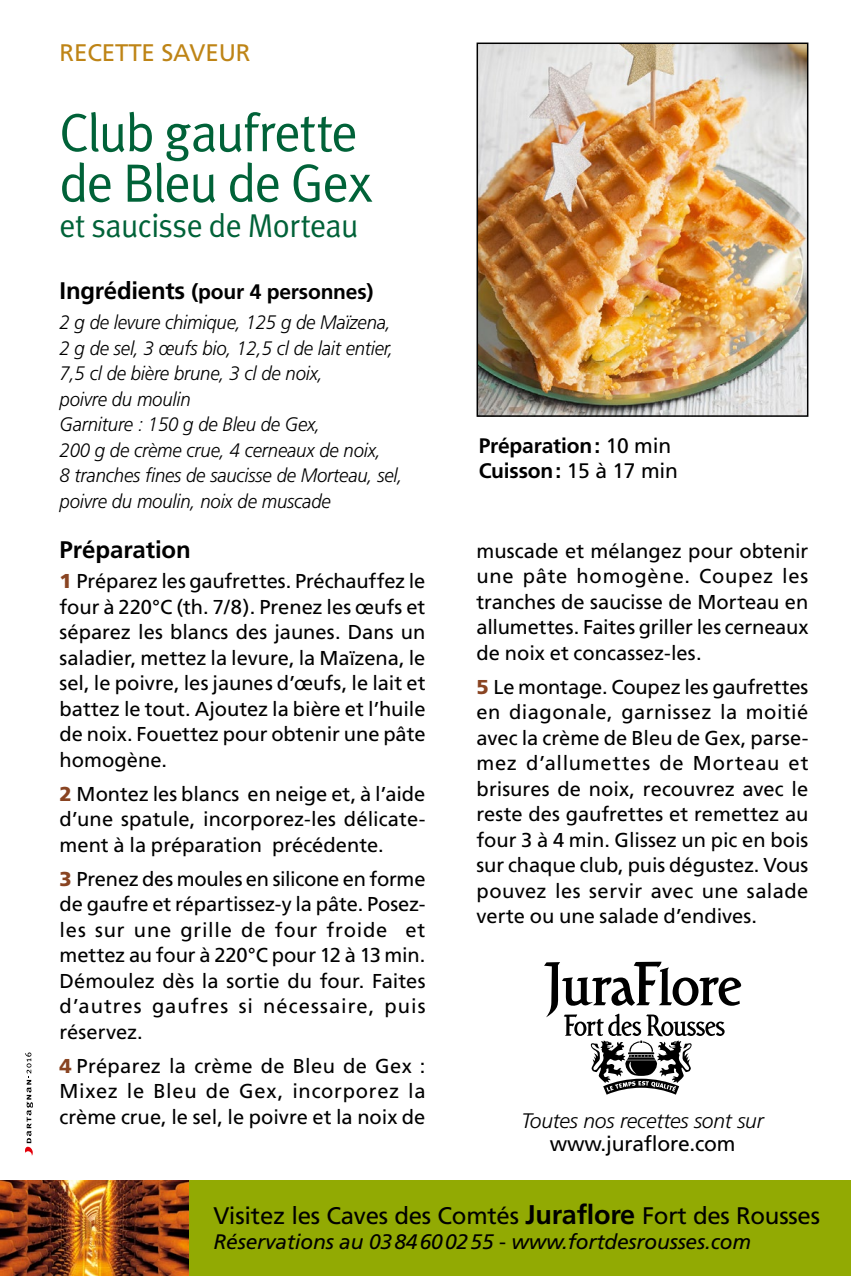
<style>
.page{position:relative;width:851px;height:1276px;background:#fff}
.page>*{position:absolute;margin:0;border:0;box-sizing:border-box;transform-origin:0 0}
.t1{font:54px/50.4px "Meta Plus Normal";letter-spacing:-.035em;color:#006238}
.t2{font:33px "Meta Plus Normal";letter-spacing:-.02em;color:#006238}
.t3{font:24px "Frutiger";letter-spacing:-.01em;color:#000}
.t4{font:24px "Frutiger";letter-spacing:-.005em;color:#be8416}
.t5{font:700 24px "Frutiger";color:#000}
.t6{font:700 21px/25.2px "Frutiger";letter-spacing:-.01em;color:#000}
.t7{font:italic 21px "Frutiger";letter-spacing:-.01em;color:#000}
.t8{font:italic 300 21px "Frutiger";letter-spacing:-.01em;color:#000}
.t9{font:21px "Frutiger";letter-spacing:-.01em;color:#000}
.t10{font:20.1px/25.5px "Frutiger";color:#000;text-align:justify}
.t11{font:italic 300 19.5px/25.5px "Frutiger";letter-spacing:-.01em;color:#000;scale:.95 1}
.s1{font-size:24px}
.s2{font-weight:900;color:#894422}
.s3{font-weight:400}
.s4{font-weight:700;font-size:27px}
.s5{font-style:normal}
</style>
<div class="page">
<img style="left:479px;top:46px;width:326px;height:368px">
<div style="left:476px;top:43px;width:332px;height:374px;border:2px solid #000"></div>
<div style="left:0;top:1180px;width:850px;height:96px;background:#92aa03"></div>
<img style="left:0;top:1180px;width:189px;height:96px">
<svg style="left:25px;top:1052px;width:8px;height:103px"></svg>
<svg style="left:544px;top:961px;width:197px;height:133px"></svg>
<p class="t4" style="left:60px;top:39px;width:192px">RECETTE SAVEUR</p>
<h1 class="t1" style="left:60px;top:107px;width:314px">Club gaufrette de Bleu de Gex</h1>
<h2 class="t2" style="left:60px;top:207px;width:300px">et saucisse de Morteau</h2>
<p class="t6" style="left:60px;top:279px;width:315px"><span class="s1">Ingrédients</span> (pour 4 personnes)</p>
<p class="t11" style="left:60px;top:309px;width:362px">2 g de levure chimique, 125 g de Maïzena, 2 g de sel, 3 œufs bio, 12,5 cl de lait entier, 7,5 cl de bière brune, 3 cl de noix,<br>poivre du moulin<br>Garniture : 150 g de Bleu de Gex,<br>200 g de crème crue, 4 cerneaux de noix,<br>8 tranches fines de saucisse de Morteau, sel, poivre du moulin, noix de muscade</p>
<p class="t5" style="left:60px;top:536px;width:133px">Préparation</p>
<p class="t10" style="left:60px;top:568px;width:367px"><span class="s2">1</span> Préparez les gaufrettes. Préchauffez le four à 220°C (th. 7/8). Prenez les œufs et séparez les blancs des jaunes. Dans un saladier, mettez la levure, la Maïzena, le sel, le poivre, les jaunes d’œufs, le lait et battez le tout. Ajoutez la bière et l’huile de noix. Fouettez pour obtenir une pâte homogène.</p>
<p class="t10" style="left:60px;top:781px;width:367px"><span class="s2">2</span> Montez les blancs en neige et, à l’aide d’une spatule, incorporez-les délicate&shy;ment à la préparation précédente.</p>
<p class="t10" style="left:60px;top:865px;width:367px"><span class="s2">3</span> Prenez des moules en silicone en forme de gaufre et répartissez-y la pâte. Posez&shy;les sur une grille de four froide et mettez au four à 220°C pour 12 à 13 min.<br>Démoulez dès la sortie du four. Faites d’autres gaufres si nécessaire, puis réservez.</p>
<p class="t10" style="left:60px;top:1053px;width:367px"><span class="s2">4</span> Préparez la crème de Bleu de Gex :<br>Mixez le Bleu de Gex, incorporez la crème crue, le sel, le poivre et la noix de</p>
<p class="t6" style="left:478px;top:433px;width:201px">Préparation: <span class="s3">10 min<br></span>Cuisson: <span class="s3">15 à 17 min</span></p>
<p class="t10" style="left:476px;top:538px;width:333px">muscade et mélangez pour obtenir une pâte homogène. Coupez les tranches de saucisse de Morteau en allumettes. Faites griller les cerneaux de noix et concassez-les.</p>
<p class="t10" style="left:476px;top:674px;width:333px"><span class="s2">5</span> Le montage. Coupez les gaufrettes en diagonale, garnissez la moitié avec la crème de Bleu de Gex, parse&shy;mez d’allumettes de Morteau et brisures de noix, recouvrez avec le reste des gaufrettes et remettez au four 3 à 4 min. Glissez un pic en bois sur chaque club, puis dégustez. Vous pouvez les servir avec une salade verte ou une salade d’endives.</p>
<p class="t8" style="left:521px;top:1109px;width:244px">Toutes nos recettes sont sur</p>
<p class="t9" style="left:549px;top:1131px;width:187px">www.juraflore.com</p>
<p class="t3" style="left:213px;top:1201px;width:608px">Visitez les Caves des Comtés <span class="s4">Juraflore</span> Fort des Rousses</p>
<p class="t7" style="left:213px;top:1229px;width:539px">Réservations au 0384600255 <span class="s5">-</span> www.fortdesrousses.com</p>
</div>
